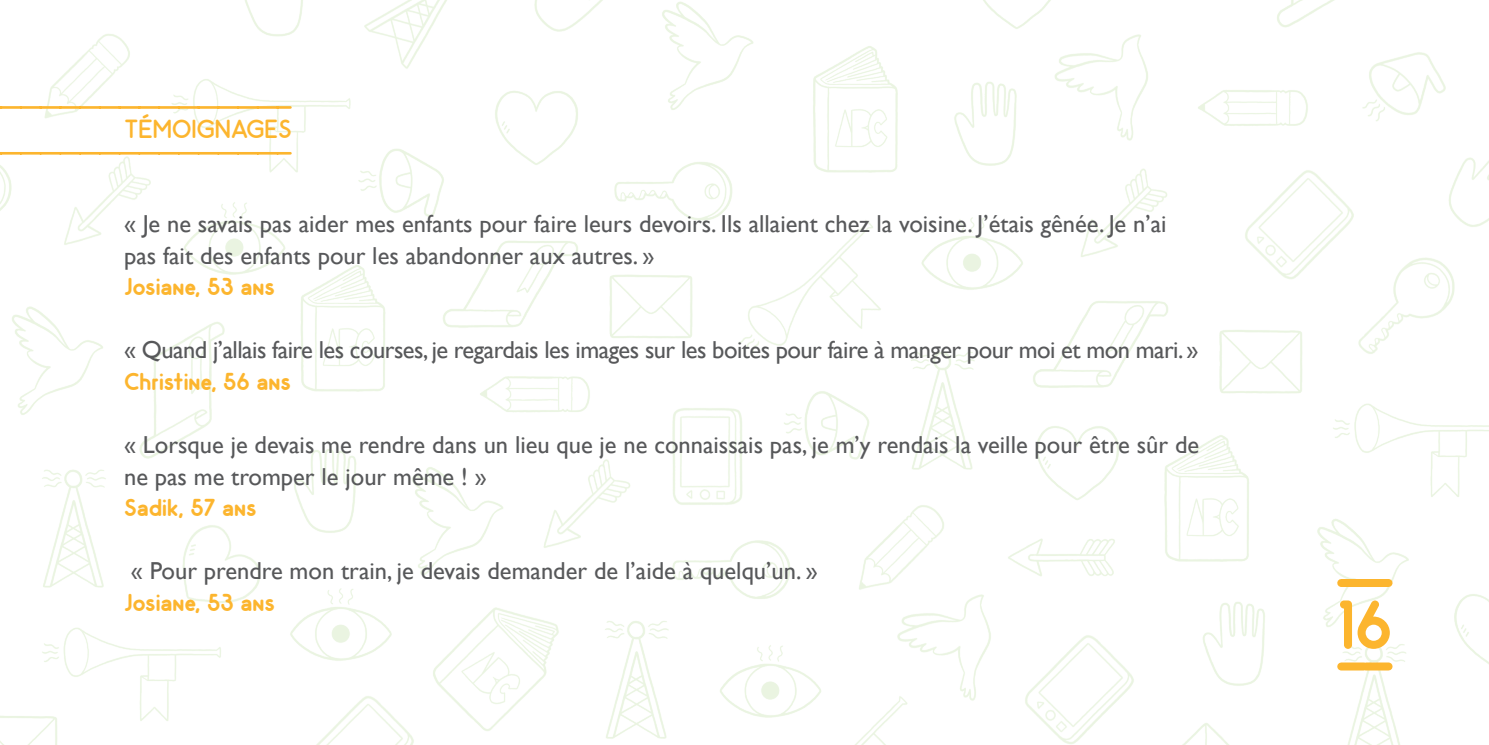
<style>
.page{position:relative;width:1489px;height:745px;background:#fff}
.page>*{position:absolute;margin:0;border:0;box-sizing:border-box;transform-origin:0 0}
.t1{font:700 69.12px "Odin";color:#fcb52e}
.t2{font:26.25px "Odin Rounded";color:#fcb52e}
.t3{font:24.5px/31.5px "Gill Sans";color:#57585a}
.t4{font:24.5px "Gill Sans";letter-spacing:-.02em;color:#57585a}
.t5{font:700 24.5px "Odin";color:#fcb52e}
</style>
<div class="page">
<img style="left:0;top:0;width:1488px;height:744px">
<svg style="left:0;top:106px;width:290px;height:3px"></svg>
<svg style="left:0;top:152px;width:290px;height:2px"></svg>
<svg style="left:1341px;top:578px;width:47px;height:8px"></svg>
<svg style="left:1341px;top:662px;width:47px;height:8px"></svg>
<p class="t2" style="left:124px;top:113px;width:169px">TÉMOIGNAGES</p>
<p class="t3" style="left:124px;top:208px;width:1043px">« Je ne savais pas aider mes enfants pour faire leurs devoirs. Ils allaient chez la voisine. J’étais gênée. Je n’ai pas fait des enfants pour les abandonner aux autres. »</p>
<p class="t5" style="left:124px;top:272px;width:152px">Josiane, 53 ans</p>
<p class="t4" style="left:124px;top:335px;width:1075px">« Quand j’allais faire les courses, je regardais les images sur les boites pour faire à manger pour moi et mon mari. »</p>
<p class="t5" style="left:124px;top:367px;width:168px">Christine, 56 ans</p>
<p class="t3" style="left:124px;top:429px;width:1076px">« Lorsque je devais me rendre dans un lieu que je ne connaissais pas, je m’y rendais la veille pour être sûr de ne pas me tromper le jour même ! »</p>
<p class="t5" style="left:124px;top:493px;width:134px">Sadik, 57 ans</p>
<p class="t3" style="left:131px;top:555px;width:688px">« Pour prendre mon train, je devais demander de l’aide à quelqu’un. »</p>
<p class="t5" style="left:124px;top:587px;width:152px">Josiane, 53 ans</p>
<h1 class="t1" style="left:1337px;top:584px;width:57px">16</h1>
</div>
